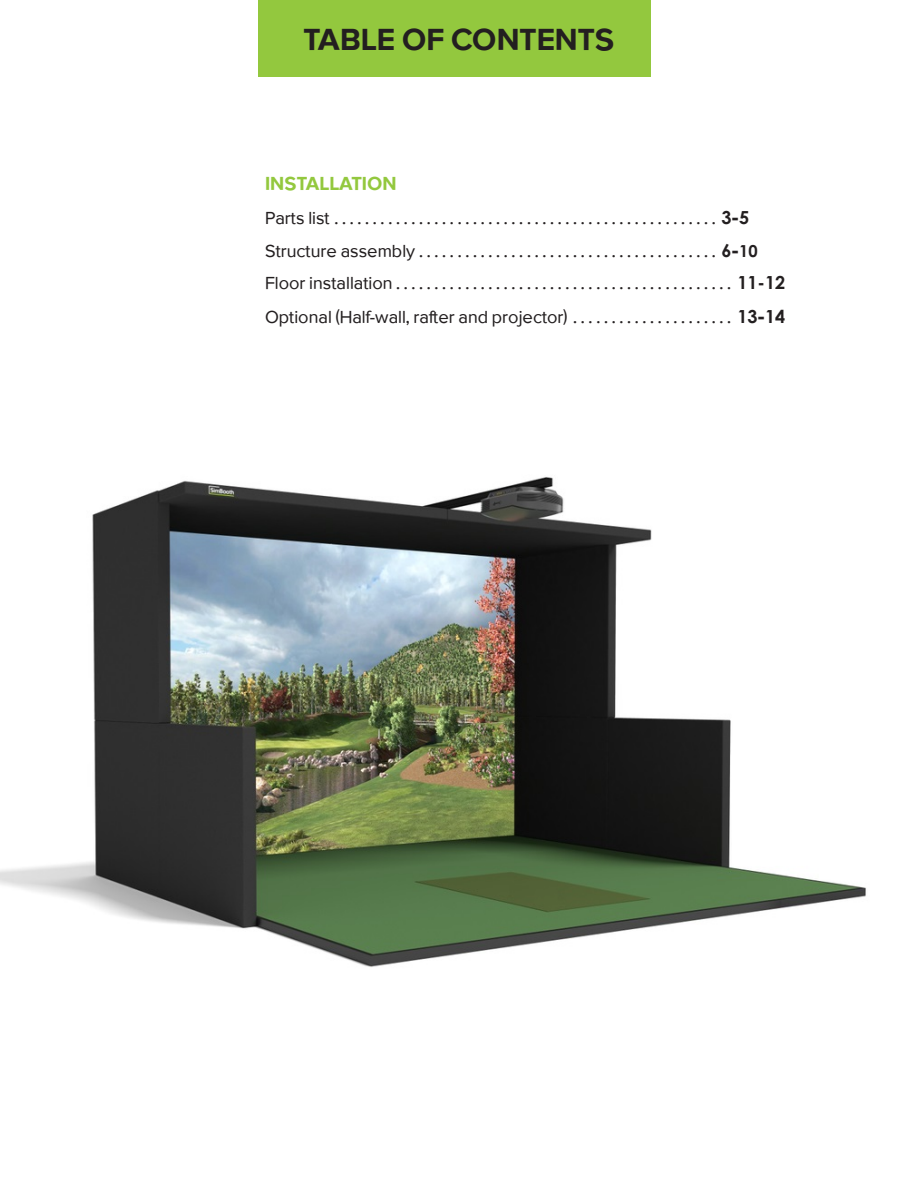
<style>
.page{position:relative;width:918px;height:1188px;background:#fff}
.page>*{position:absolute;margin:0;border:0;box-sizing:border-box;transform-origin:0 0}
.t1{font:500 31.5px "Proxima Sans";color:#231f20}
.t2{font:500 19.5px "Proxima Sans";color:#93c83e}
.t3{font:18px/32.5px "Proxima Sans";color:#231f20}
.s1{font-family:"Century Gothic";font-weight:700}
.s2{font-family:"Raleway";font-weight:800}
.s3{font-family:"Century Gothic";font-weight:700;font-size:16.5px}
</style>
<div class="page">
<div style="left:258px;top:0;width:392px;height:77px;background:#93c83e"></div>
<img style="left:0;top:477px;width:866px;height:490px">
<h1 class="t1" style="left:303px;top:21px;width:313px">TABLE OF CONTENTS</h1>
<p class="t2" style="left:265px;top:172px;width:133px">INSTALLATION</p>
<p class="t3" style="left:265px;top:202px;width:522px">Parts list . . . . . . . . . . . . . . . . . . . . . . . . . . . . . . . . . . . . . . . . . . . . . . . . . . <span class="s1">3</span><span class="s2">-</span><span class="s1">5<br></span>Structure assembly . . . . . . . . . . . . . . . . . . . . . . . . . . . . . . . . . . . . . . . <span class="s1">6</span><span class="s2">-</span><span class="s3">10<br></span>Floor installation . . . . . . . . . . . . . . . . . . . . . . . . . . . . . . . . . . . . . . . . . . . . <span class="s1">11-12</span></p>
<p class="t3" style="left:265px;top:301px;width:522px">Optional (Half-wall, rafter and projector) . . . . . . . . . . . . . . . . . . . . . <span class="s1">13</span><span class="s2">-</span><span class="s1">14</span></p>
</div>
